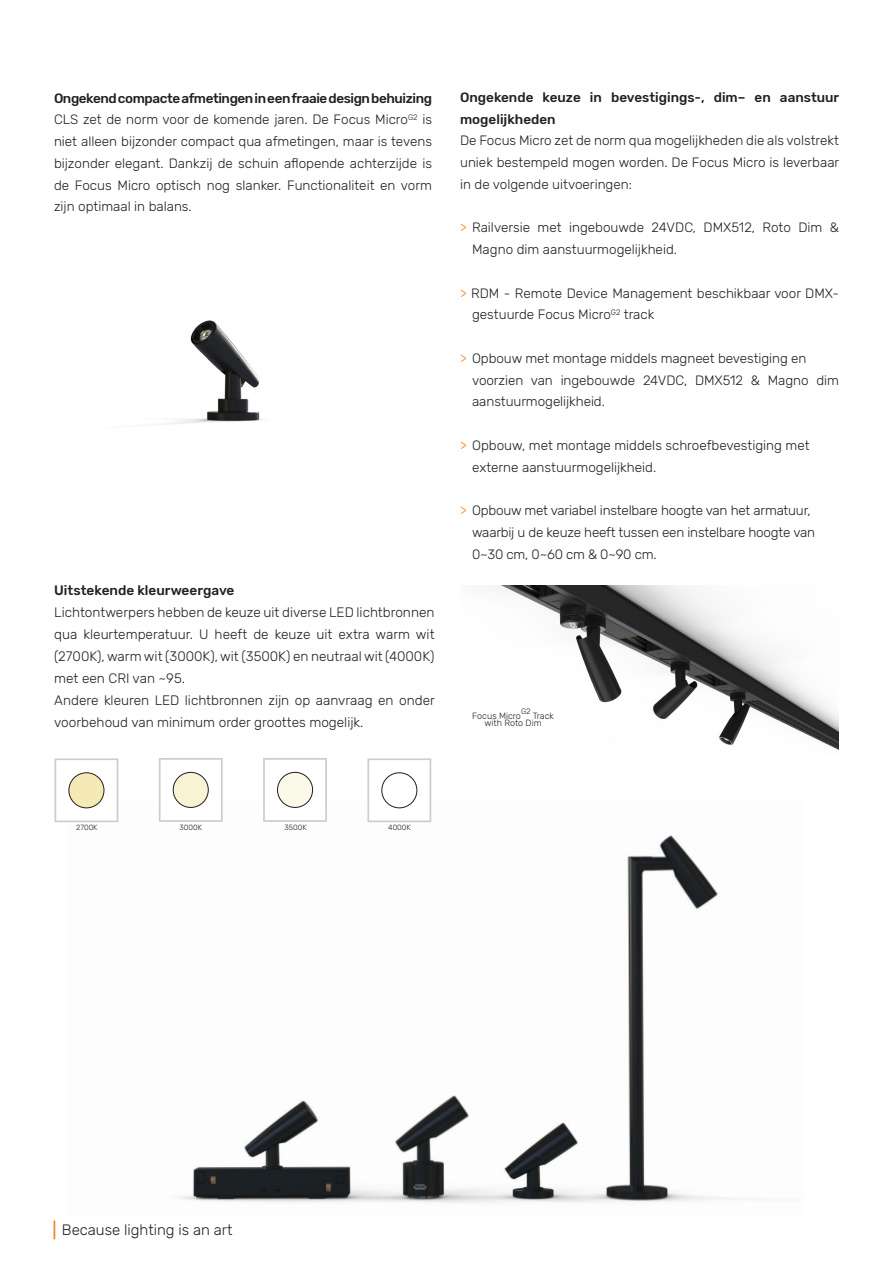
<style>
.page{position:relative;width:893px;height:1263px;background:#fff}
.page>*{position:absolute;margin:0;border:0;box-sizing:border-box;transform-origin:0 0}
.t1{font:300 15px "Rubik";color:#231f20}
.t2{font:300 13.65px/21.9px "Rubik";color:#231f20;text-align:justify}
.t3{font:500 13.65px "Rubik";color:#231f20}
.t4{font:300 13.5px/21.8px "Rubik";color:#231f20}
.t5{font:500 13.5px/21.8px "Rubik";color:#231f20}
.t6{font:500 13.5px "Rubik";letter-spacing:-.025em;color:#231f20}
.t7{font:300 9px/7.5px "Rubik";color:#231f20}
.t8{font:300 7.8px "Rubik";color:#231f20}
.t9{font:300 7.5px "Rubik";color:#231f20}
.s1{color:#f58220}
</style>
<div class="page">
<img style="left:67px;top:802px;width:673px;height:401px">
<img style="left:159px;top:320px;width:104px;height:105px">
<svg style="left:55px;top:758px;width:63px;height:64px"></svg>
<div style="left:69px;top:773px;width:35px;height:35px;background:#f5e9b5;border-radius:50%"></div>
<div style="left:69px;top:772px;width:35px;height:36px;border:1px solid #231f20;border-radius:50%"></div>
<svg style="left:367px;top:758px;width:64px;height:64px"></svg>
<div style="left:382px;top:773px;width:35px;height:35px;background:#fff;border-radius:50%"></div>
<div style="left:381px;top:772px;width:36px;height:36px;border:1px solid #231f20;border-radius:50%"></div>
<svg style="left:159px;top:758px;width:64px;height:64px"></svg>
<div style="left:173px;top:772px;width:35px;height:35px;background:#f8f4d3;border-radius:50%"></div>
<div style="left:173px;top:772px;width:36px;height:36px;border:1px solid #231f20;border-radius:50%"></div>
<svg style="left:263px;top:758px;width:64px;height:64px"></svg>
<div style="left:277px;top:772px;width:36px;height:35px;background:#fbf9e8;border-radius:50%"></div>
<div style="left:277px;top:772px;width:36px;height:36px;border:1px solid #231f20;border-radius:50%"></div>
<svg style="left:54px;top:1220px;width:1px;height:19px"></svg>
<img style="left:498px;top:586px;width:341px;height:164px">
<p class="t6" style="left:54px;top:90px;width:380px">Ongekend compacte afmetingen in een fraaie design behuizing</p>
<p class="t4" style="left:54px;top:109px;width:379px;text-align:justify">CLS zet de norm voor de komende jaren. De Focus Micro<sup>G2</sup> is niet alleen bijzonder compact qua afmetingen, maar is tevens bijzonder elegant. Dankzij de schuin aflopende achterzijde is de Focus Micro optisch nog slanker. Functionaliteit en vorm zijn optimaal in balans.</p>
<p class="t3" style="left:54px;top:583px;width:182px">Uitstekende kleurweergave</p>
<p class="t2" style="left:54px;top:602px;width:382px">Lichtontwerpers hebben de keuze uit diverse LED lichtbronnen qua kleurtemperatuur. U heeft de keuze uit extra warm wit (2700K), warm wit (3000K), wit (3500K) en neutraal wit (4000K) met een CRI van ~95.</p>
<p class="t2" style="left:54px;top:690px;width:382px">Andere kleuren LED lichtbronnen zijn op aanvraag en onder voorbehoud van minimum order groottes mogelijk.</p>
<p class="t5" style="left:460px;top:87px;width:381px">Ongekende keuze in bevestigings-, dim– en aanstuur mogelijkheden</p>
<p class="t4" style="left:460px;top:130px;width:381px;text-align:justify">De Focus Micro zet de norm qua mogelijkheden die als volstrekt uniek bestempeld mogen worden. De Focus Micro is leverbaar in de volgende uitvoeringen:</p>
<p class="t4" style="left:472px;top:217px;width:368px;text-indent:-12px"><span class="s1">&gt;</span> Railversie met ingebouwde 24VDC, DMX512, Roto Dim &amp;<br>Magno dim aanstuurmogelijkheid.</p>
<p class="t4" style="left:472px;top:282px;width:368px;text-indent:-12px"><span class="s1">&gt;</span> RDM - Remote Device Management beschikbaar voor DMX&shy;gestuurde Focus Micro<sup>G2</sup> track</p>
<p class="t4" style="left:460px;top:348px;width:348px"><span class="s1">&gt;</span> Opbouw met montage middels magneet bevestiging en</p>
<p class="t4" style="left:472px;top:369px;width:368px">voorzien van ingebouwde 24VDC, DMX512 &amp; Magno dim aanstuurmogelijkheid.</p>
<p class="t4" style="left:460px;top:435px;width:351px"><span class="s1">&gt;</span> Opbouw, met montage middels schroefbevestiging met</p>
<p class="t4" style="left:472px;top:456px;width:186px">externe aanstuurmogelijkheid.</p>
<p class="t4" style="left:460px;top:500px;width:352px"><span class="s1">&gt;</span> Opbouw met variabel instelbare hoogte van het armatuur,</p>
<p class="t4" style="left:472px;top:522px;width:344px">waarbij u de keuze heeft tussen een instelbare hoogte van</p>
<p class="t4" style="left:472px;top:543px;width:186px">0~30 cm, 0~60 cm &amp; 0~90 cm.</p>
<p class="t8" style="left:521px;top:707px;width:11px">G2</p>
<p class="t7" style="left:484px;top:712px;width:71px;text-indent:48px">Track with Roto Dim</p>
<p class="t7" style="left:472px;top:712px;width:50px">Focus Micro</p>
<p class="t9" style="left:76px;top:823px;width:23px">2700K</p>
<p class="t9" style="left:179px;top:823px;width:24px">3000K</p>
<p class="t9" style="left:285px;top:823px;width:24px">3500K</p>
<p class="t9" style="left:388px;top:823px;width:24px">4000K</p>
<p class="t1" style="left:62px;top:1221px;width:172px">Because lighting is an art</p>
</div>
